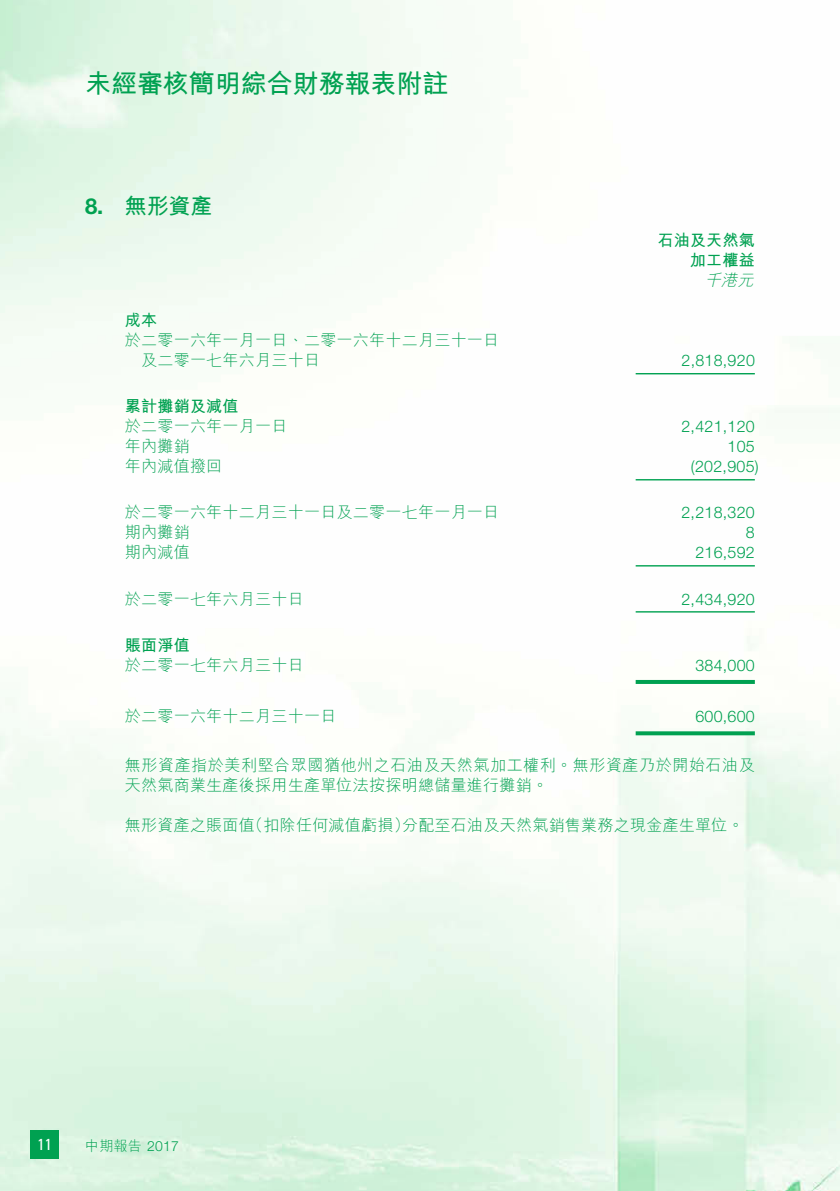
<style>
.page{position:relative;width:840px;height:1191px;background:#fff}
.page>*{position:absolute;margin:0;border:0;box-sizing:border-box;transform-origin:0 0}
.t1{font:700 26px "M Hei HK";letter-spacing:-.005em;color:#00a151}
.t2{font:700 22px "M Hei HK";color:#00a151}
.t3{font:700 22px "Helvetica Neue LT Std";color:#00a151}
.t4{font:300 16px "M Hei HK";letter-spacing:.015em;color:#00a151}
.t5{font:300 16px "Helvetica Neue LT Std";letter-spacing:.015em;color:#00a151}
.t6{font:300 16px/20px "M Hei HK";letter-spacing:.035em;color:#00a151}
.t7{font:700 16px/20px "M Hei HK";letter-spacing:.015em;color:#00a151;text-align:right}
.t8{font:italic 300 16px "M Hei HK";color:#00a151}
.t9{font:condensed 16px "Univers LT Std";color:#fff}
.t10{font:300 14px "M Hei HK";color:#00a151}
.s1{font-family:"Helvetica Neue LT Std"}
</style>
<div class="page">
<img style="left:0;top:0;width:839px;height:1191px">
<div style="left:31px;top:1130px;width:28px;height:28px;background:#00a151"></div>
<hr style="left:635px;top:373px;width:119px;height:1px;background:#00a151">
<hr style="left:635px;top:479px;width:119px;height:1px;background:#00a151">
<hr style="left:635px;top:565px;width:119px;height:1px;background:#00a151">
<hr style="left:635px;top:611px;width:119px;height:1px;background:#00a151">
<hr style="left:635px;top:680px;width:119px;height:4px;background:#00a151">
<svg style="left:635px;top:731px;width:119px;height:4px"></svg>
<h1 class="t1" style="left:85px;top:64px;width:364px">未經審核簡明綜合財務報表附註</h1>
<h2 class="t3" style="left:85px;top:193px;width:20px">8.</h2>
<h2 class="t2" style="left:125px;top:190px;width:89px">無形資產</h2>
<p class="t7" style="left:657px;top:229px;width:99px">石油及天然氣加工權益</p>
<p class="t8" style="left:704px;top:269px;width:55px">千港元</p>
<p class="t7" style="left:125px;top:309px;width:34px">成本</p>
<p class="t4" style="left:125px;top:329px;width:375px">於二零一六年一月一日、二零一六年十二月三十一日</p>
<p class="t4" style="left:141px;top:349px;width:180px">及二零一七年六月三十日</p>
<p class="t7" style="left:125px;top:395px;width:115px">累計攤銷及減值</p>
<p class="t5" style="left:681px;top:351px;width:75px">2,818,920</p>
<p class="t4" style="left:125px;top:415px;width:164px">於二零一六年一月一日</p>
<p class="t5" style="left:681px;top:417px;width:75px">2,421,120</p>
<p class="t4" style="left:125px;top:435px;width:66px">年內攤銷</p>
<p class="t5" style="left:727px;top:437px;width:29px">105</p>
<p class="t4" style="left:125px;top:455px;width:99px">年內減值撥回</p>
<p class="t5" style="left:690px;top:457px;width:69px">)202,905(</p>
<p class="t4" style="left:125px;top:501px;width:375px">於二零一六年十二月三十一日及二零一七年一月一日</p>
<p class="t5" style="left:681px;top:503px;width:75px">2,218,320</p>
<p class="t4" style="left:125px;top:521px;width:66px">期內攤銷</p>
<p class="t5" style="left:745px;top:523px;width:10px">8</p>
<p class="t4" style="left:125px;top:541px;width:66px">期內減值</p>
<p class="t5" style="left:695px;top:543px;width:61px">216,592</p>
<p class="t4" style="left:125px;top:587px;width:180px">於二零一七年六月三十日</p>
<p class="t7" style="left:125px;top:633px;width:66px">賬面淨值</p>
<p class="t5" style="left:681px;top:589px;width:75px">2,434,920</p>
<p class="t4" style="left:125px;top:653px;width:180px">於二零一七年六月三十日</p>
<p class="t5" style="left:695px;top:655px;width:61px">384,000</p>
<p class="t4" style="left:125px;top:705px;width:213px">於二零一六年十二月三十一日</p>
<p class="t6" style="left:125px;top:755px;width:631px">無形資產指於美利堅合眾國猶他州之石油及天然氣加工權利。無形資產乃於開始石油及天然氣商業生產後採用生產單位法按探明總儲量進行攤銷。</p>
<p class="t4" style="left:402px;top:814px;width:343px">分配至石油及天然氣銷售業務之現金產生單位。</p>
<p class="t5" style="left:695px;top:706px;width:61px">600,600</p>
<p class="t4" style="left:247px;top:814px;width:164px">（扣除任何減值虧損）</p>
<p class="t4" style="left:125px;top:814px;width:131px">無形資產之賬面值</p>
<p class="t9" style="left:37px;top:1134px;width:16px">11</p>
<p class="t10" style="left:85px;top:1135px;width:95px">中期報告 <span class="s1">2017</span></p>
</div>
